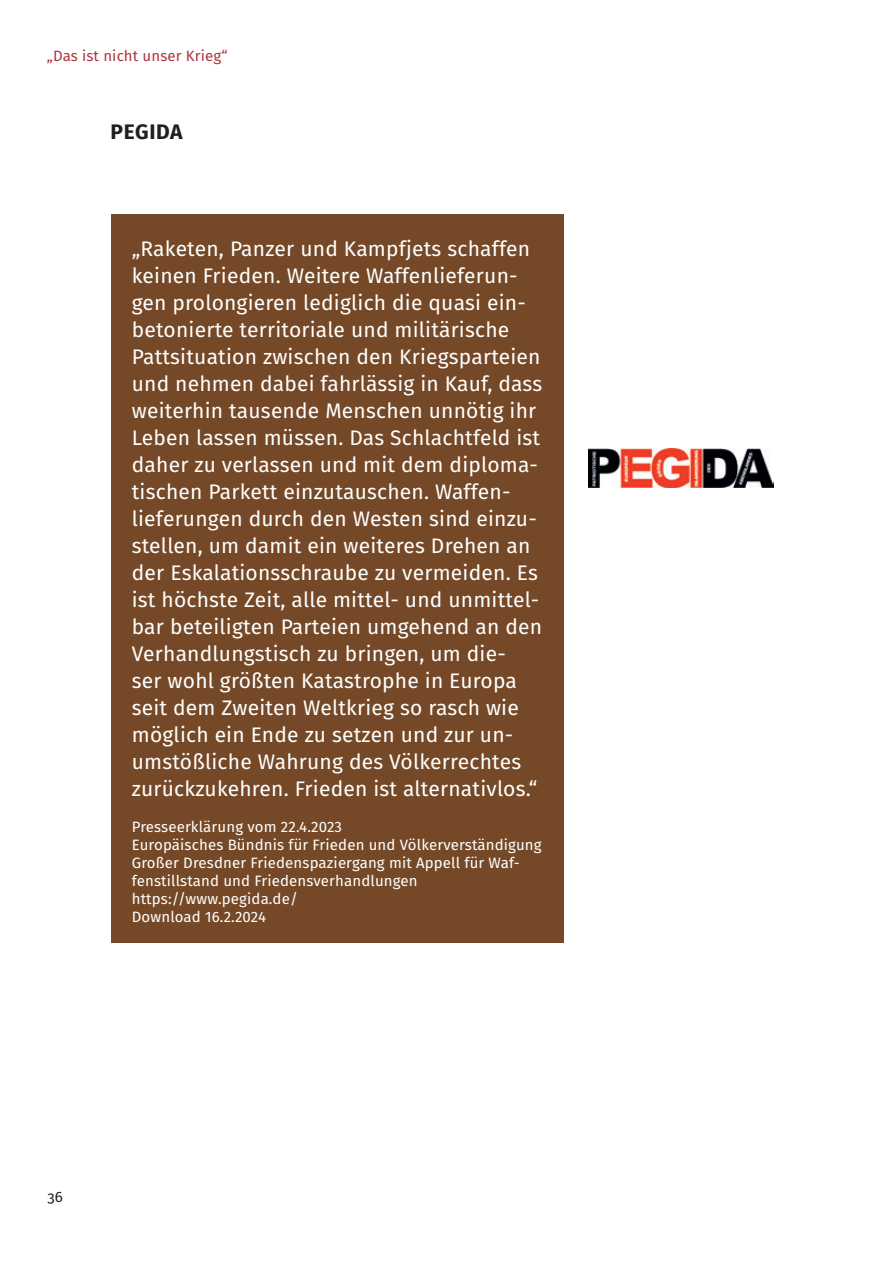
<style>
.page{position:relative;width:893px;height:1263px;background:#fff}
.page>*{position:absolute;margin:0;border:0;box-sizing:border-box;transform-origin:0 0}
.t1{font:21px/27px "Fira Sans";letter-spacing:.01em;color:#fff}
.t2{font:700 21px "Fira Sans";letter-spacing:.03em;color:#231f20}
.t3{font:15px/18px "Fira Sans";letter-spacing:.01em;color:#fff}
.t4{font:15px "Fira Sans";letter-spacing:.01em;color:#ad353f}
.t5{font:15px "Fira Sans";color:#231f20}
</style>
<div class="page">
<div style="left:111px;top:215px;width:452px;height:728px;background:#754927"></div>
<img style="left:589px;top:449px;width:185px;height:38px">
<p class="t4" style="left:47px;top:44px;width:182px">„Das ist nicht unser Krieg“</p>
<p class="t2" style="left:111px;top:114px;width:74px">PEGIDA</p>
<p class="t1" style="left:132px;top:234px;width:412px">„Raketen, Panzer und Kampfjets schaffen keinen Frieden. Weitere Waffenlieferun&shy;gen prolongieren lediglich die quasi ein&shy;betonierte territoriale und militärische Pattsituation zwischen den Kriegsparteien und nehmen dabei fahrlässig in Kauf, dass weiterhin tausende Menschen unnötig ihr Leben lassen müssen. Das Schlachtfeld ist daher zu verlassen und mit dem diploma&shy;tischen Parkett einzutauschen. Waffen&shy;lieferungen durch den Westen sind einzu&shy;stellen, um damit ein weiteres Drehen an der Eskalationsschraube zu vermeiden. Es ist höchste Zeit, alle mittel- und unmittel&shy;bar beteiligten Parteien umgehend an den Verhandlungstisch zu bringen, um die-<br>ser wohl größten Katastrophe in Europa seit dem Zweiten Weltkrieg so rasch wie möglich ein Ende zu setzen und zur un&shy;umstößliche Wahrung des Völkerrechtes zurückzukehren. Frieden ist alternativlos.“</p>
<p class="t3" style="left:132px;top:817px;width:411px">Presseerklärung vom 22.4.2023<br>Europäisches Bündnis für Frieden und Völkerverständigung Großer Dresdner Friedenspaziergang mit Appell für Waf&shy;fenstillstand und Friedensverhandlungen https://www.pegida.de/<br>Download 16.2.2024</p>
<p class="t5" style="left:48px;top:1185px;width:17px">36</p>
</div>
